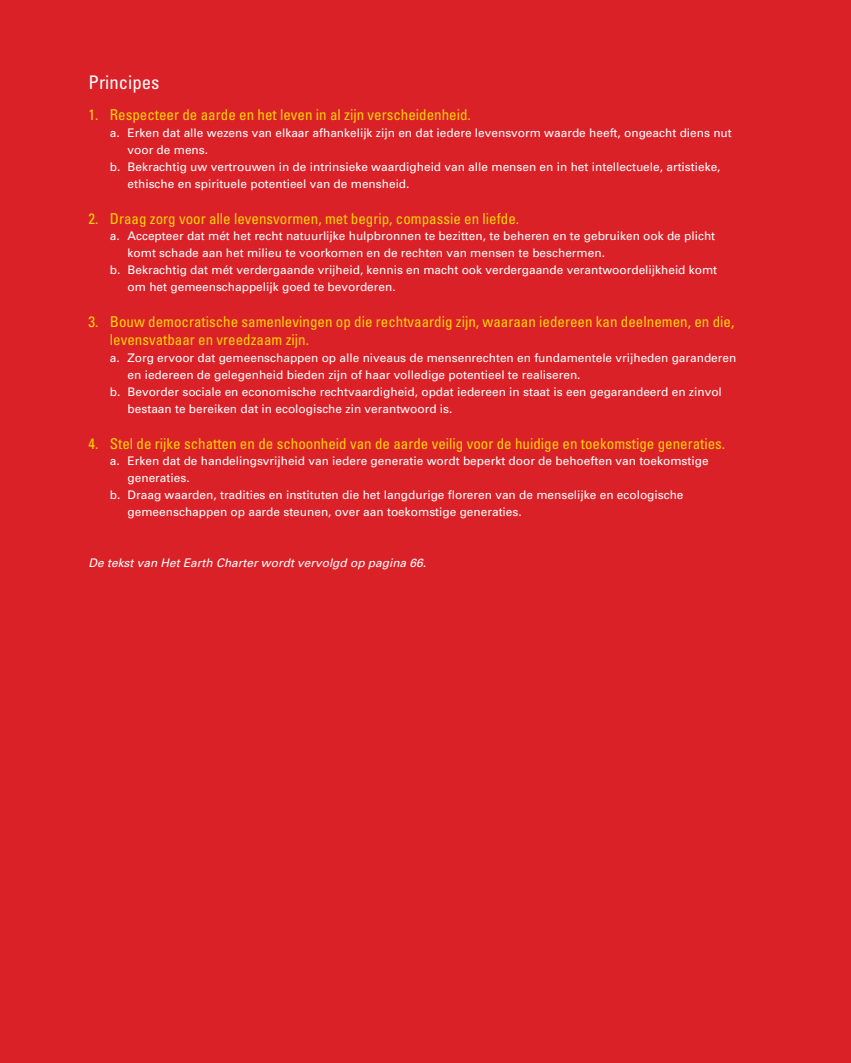
<style>
.page{position:relative;width:851px;height:1063px;background:#fff}
.page>*{position:absolute;margin:0;border:0;box-sizing:border-box;transform-origin:0 0}
.t1{font:condensed 18.75px "Univers";color:#fff}
.t2{font:condensed 15px/18.8px "Univers";color:#fed304}
.t3{font:11.88px "Univers";color:#fff}
.t4{font:italic 11.88px "Univers";color:#fff}
</style>
<div class="page">
<div style="left:0;top:0;width:850px;height:1063px;background:#da2128"></div>
<h1 class="t1" style="left:89px;top:75px;width:72px">Principes</h1>
<p class="t2" style="left:89px;top:107px;width:384px">1. Respecteer de aarde en het leven in al zijn verscheidenheid.</p>
<p class="t3" style="left:110px;top:129px;width:623px">a. Erken dat alle wezens van elkaar afhankelijk zijn en dat iedere levensvorm waarde heeft, ongeacht diens nut</p>
<p class="t3" style="left:127px;top:146px;width:82px">voor de mens.</p>
<p class="t3" style="left:110px;top:163px;width:612px">b. Bekrachtig uw vertrouwen in de intrinsieke waardigheid van alle mensen en in het intellectuele, artistieke,</p>
<p class="t3" style="left:127px;top:179px;width:283px">ethische en spirituele potentieel van de mensheid.</p>
<p class="t2" style="left:89px;top:210px;width:432px">2. Draag zorg voor alle levensvormen, met begrip, compassie en liefde.</p>
<p class="t3" style="left:110px;top:232px;width:606px">a. Accepteer dat mét het recht natuurlijke hulpbronnen te bezitten, te beheren en te gebruiken ook de plicht</p>
<p class="t3" style="left:127px;top:249px;width:479px">komt schade aan het milieu te voorkomen en de rechten van mensen te beschermen.</p>
<p class="t3" style="left:110px;top:266px;width:608px">b. Bekrachtig dat mét verdergaande vrijheid, kennis en macht ook verdergaande verantwoordelijkheid komt</p>
<p class="t3" style="left:127px;top:283px;width:269px">om het gemeenschappelijk goed te bevorderen.</p>
<p class="t2" style="left:110px;top:313px;width:626px;text-indent:-21px">3. Bouw democratische samenlevingen op die rechtvaardig zijn, waaraan iedereen kan deelnemen, en die, levensvatbaar en vreedzaam zijn.</p>
<p class="t3" style="left:110px;top:354px;width:628px">a. Zorg ervoor dat gemeenschappen op alle niveaus de mensenrechten en fundamentele vrijheden garanderen</p>
<p class="t3" style="left:127px;top:371px;width:454px">en iedereen de gelegenheid bieden zijn of haar volledige potentieel te realiseren.</p>
<p class="t3" style="left:110px;top:388px;width:613px">b. Bevorder sociale en economische rechtvaardigheid, opdat iedereen in staat is een gegarandeerd en zinvol</p>
<p class="t3" style="left:127px;top:404px;width:326px">bestaan te bereiken dat in ecologische zin verantwoord is.</p>
<p class="t2" style="left:89px;top:435px;width:638px">4. Stel de rijke schatten en de schoonheid van de aarde veilig voor de huidige en toekomstige generaties.</p>
<p class="t3" style="left:110px;top:457px;width:600px">a. Erken dat de handelingsvrijheid van iedere generatie wordt beperkt door de behoeften van toekomstige</p>
<p class="t3" style="left:127px;top:474px;width:64px">generaties.</p>
<p class="t3" style="left:110px;top:491px;width:575px">b. Draag waarden, tradities en instituten die het langdurige floreren van de menselijke en ecologische</p>
<p class="t3" style="left:127px;top:508px;width:395px">gemeenschappen op aarde steunen, over aan toekomstige generaties.</p>
<p class="t4" style="left:89px;top:558px;width:339px">De tekst van Het Earth Charter wordt vervolgd op pagina 66.</p>
</div>
